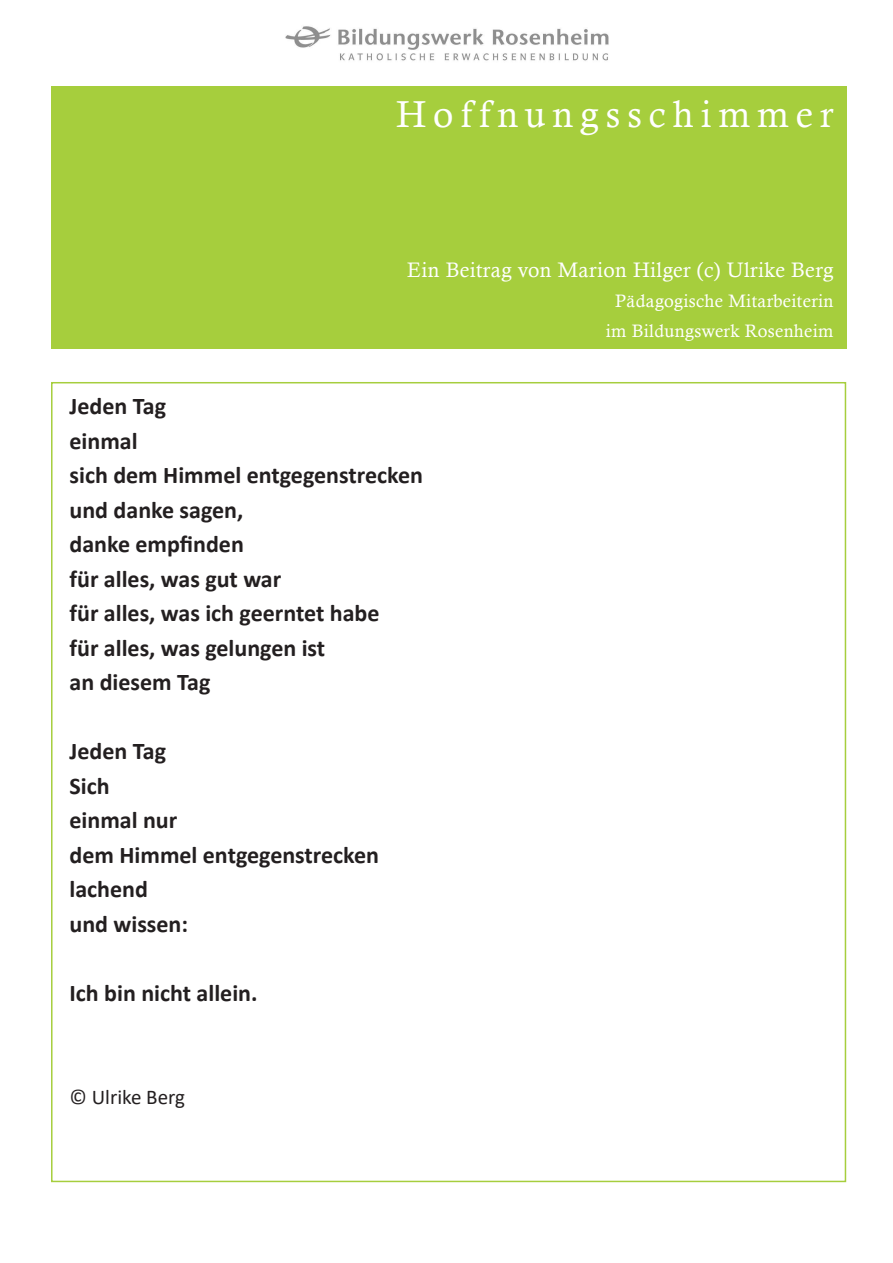
<style>
.page{position:relative;width:893px;height:1263px;background:#fff}
.page>*{position:absolute;margin:0;border:0;box-sizing:border-box;transform-origin:0 0}
.t1{font:37.5px "Calisto";letter-spacing:.19em;color:#fff}
.t2{font:700 24px/34.5px "Calibri";color:#231f20}
.t3{font:21px "Calisto";letter-spacing:.02em;color:#fff}
.t4{font:21px "Calibri";color:#231f20}
.t5{font:18px/30px "Calisto";letter-spacing:.02em;color:#fff;text-align:center}
</style>
<div class="page">
<div style="left:51px;top:86px;width:795px;height:263px;background:#a6ce3d"></div>
<img style="left:285px;top:26px;width:324px;height:35px">
<h1 class="t1" style="left:396px;top:92px;width:439px">Hoffnungsschimmer</h1>
<p class="t3" style="left:407px;top:257px;width:428px">Ein Beitrag von Marion Hilger (c) Ulrike Berg</p>
<p class="t5" style="left:606px;top:285px;width:229px">Pädagogische Mitarbeiterin im Bildungswerk Rosenheim</p>
<p class="t2" style="left:70px;top:389px;width:355px">Jeden Tag<br>einmal<br>sich dem Himmel entgegenstrecken und danke sagen,<br>danke empfinden<br>für alles, was gut war<br>für alles, was ich geerntet habe<br>für alles, was gelungen ist<br>an diesem Tag</p>
<p class="t2" style="left:70px;top:734px;width:311px">Jeden Tag<br>Sich<br>einmal nur<br>dem Himmel entgegenstrecken lachend<br>und wissen:</p>
<p class="t2" style="left:70px;top:975px;width:189px">Ich bin nicht allein.</p>
<p class="t4" style="left:70px;top:1083px;width:117px">© Ulrike Berg</p>
</div>
